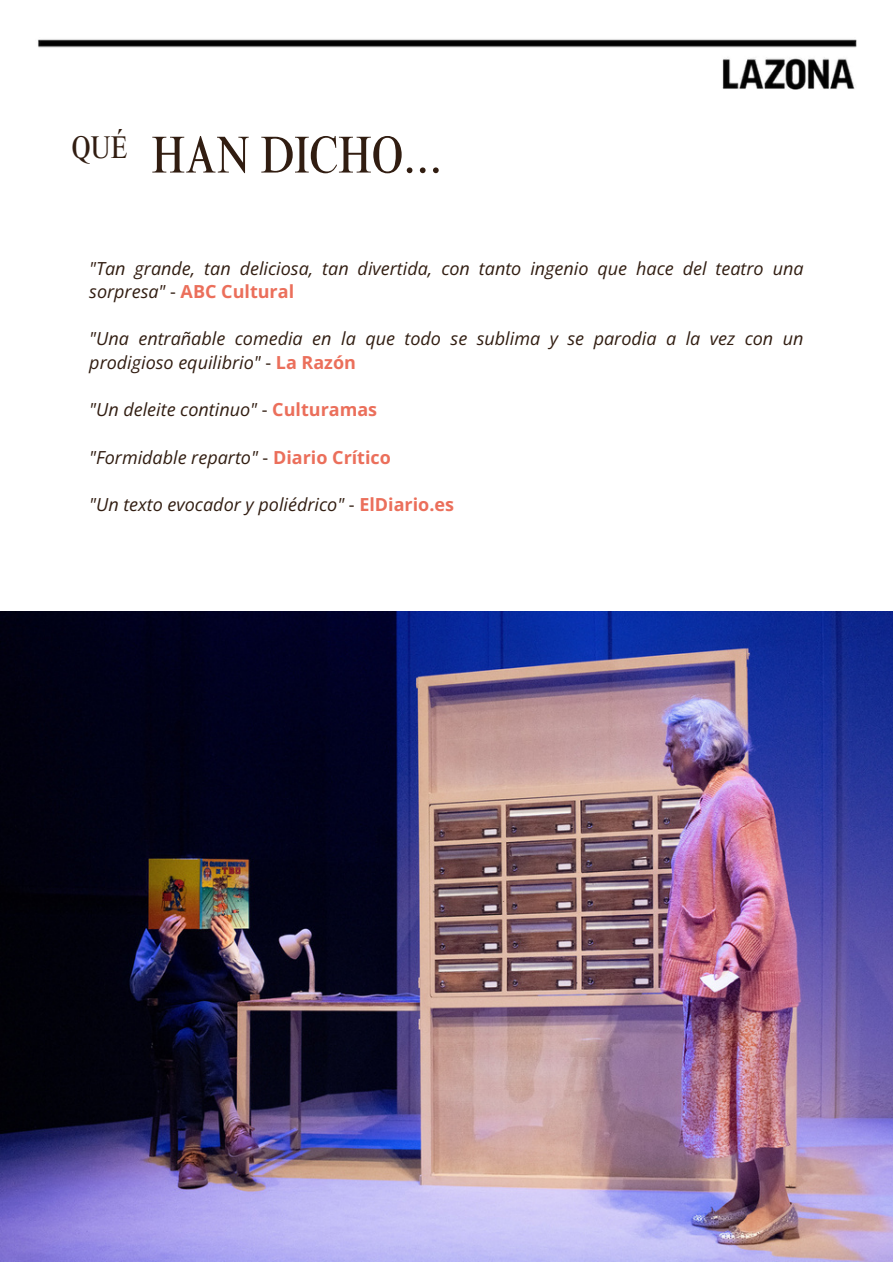
<style>
.page{position:relative;width:894px;height:1264px;background:#fff}
.page>*{position:absolute;margin:0;border:0;box-sizing:border-box;transform-origin:0 0}
.t1{font:condensed 52.5px "Times NRMT Pro";color:#311d11}
.t2{font:condensed 31.5px "Times NRMT Pro";color:#311d11}
.t3{font:italic 18px/23.7px "Open Sans";color:#311d11}
.s1{font-style:normal}
.s2{font-weight:700;font-style:normal;color:#eb6f5b}
</style>
<div class="page">
<img style="left:38px;top:39px;width:818px;height:51px">
<img style="left:1px;top:611px;width:891px;height:650px">
<h2 class="t2" style="left:72px;top:135px;width:58px">QUÉ</h2>
<h1 class="t1" style="left:151px;top:135px;width:292px">HAN DICHO...</h1>
<p class="t3" style="left:89px;top:256px;width:715px">"Tan grande, tan deliciosa, tan divertida, con tanto ingenio que hace del teatro una sorpresa" <span class="s1">-</span> <span class="s2">ABC Cultural</span></p>
<p class="t3" style="left:89px;top:326px;width:715px">"Una entrañable comedia en la que todo se sublima y se parodia a la vez con un prodigioso equilibrio" <span class="s1">-</span> <span class="s2">La Razón</span></p>
<p class="t3" style="left:89px;top:397px;width:289px">"Un deleite continuo" <span class="s1">-</span> <span class="s2">Culturamas</span></p>
<p class="t3" style="left:89px;top:445px;width:303px">"Formidable reparto" <span class="s1">-</span> <span class="s2">Diario Crítico</span></p>
<p class="t3" style="left:89px;top:492px;width:366px">"Un texto evocador y poliédrico" <span class="s1">-</span> <span class="s2">ElDiario.es</span></p>
</div>
